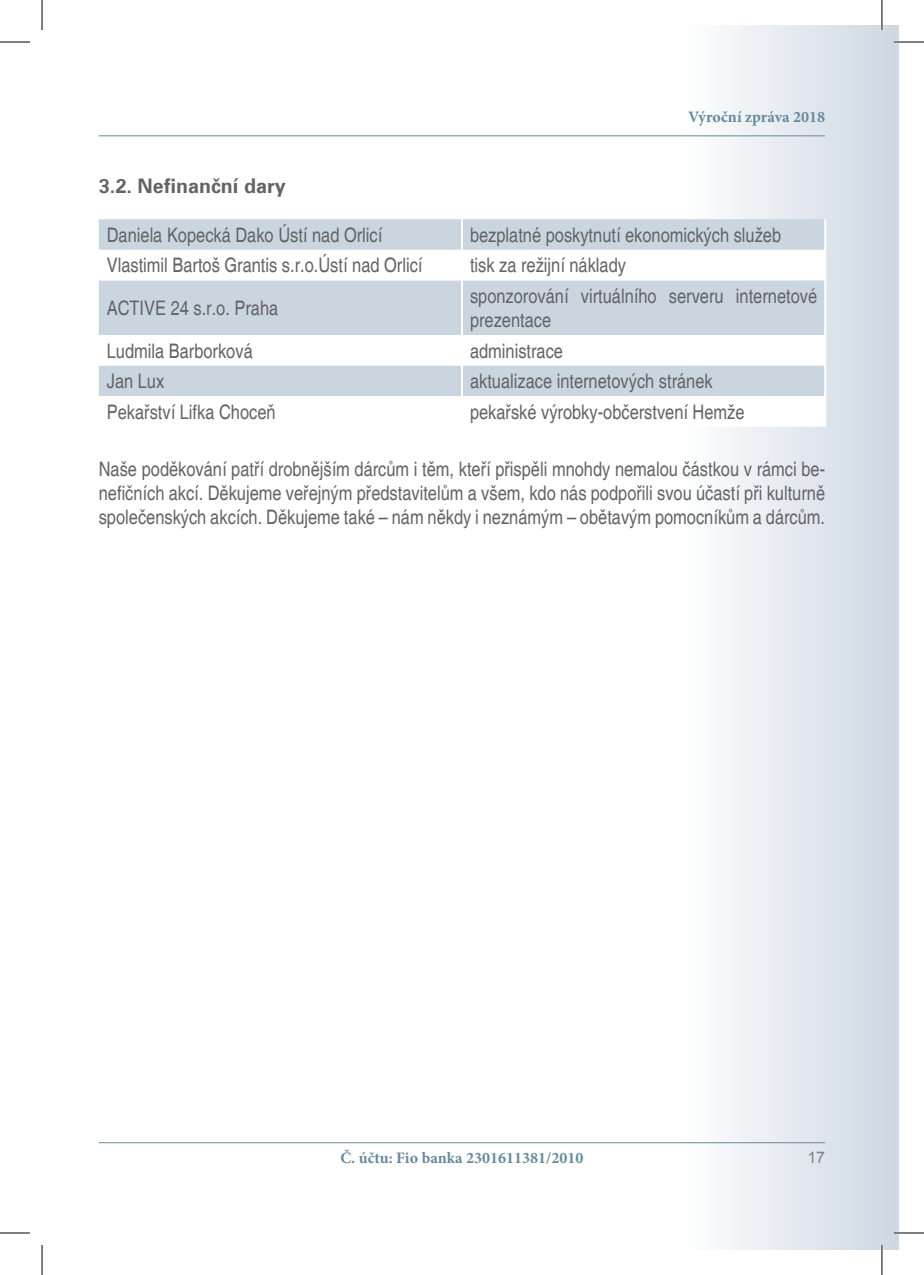
<style>
.page{position:relative;width:924px;height:1275px;background:#fff}
.page>*{position:absolute;margin:0;border:0;box-sizing:border-box;transform-origin:0 0}
.t1{font:condensed 20px/24px "Helvetica";color:#636366;text-align:justify}
.t2{font:700 20px "Zurich AT";color:#636366}
.t3{font:700 16px "Minion Pro";color:#67889d}
.t4{font:16px "Arial";color:#808285}
</style>
<div class="page">
<div style="left:683px;top:25px;width:215px;height:1225px;background:linear-gradient(to right,#fefefe,#cdd7e2)"></div>
<hr style="left:99px;top:135px;width:725px;height:1px;background:#67889d">
<hr style="left:99px;top:1142px;width:725px;height:1px;background:#67889d">
<div style="left:99px;top:219px;width:724px;height:31px;background:#cbd5df"></div>
<svg style="left:99px;top:250px;width:724px;height:177px"></svg>
<hr style="left:461px;top:219px;width:2px;height:31px;background:#fff">
<hr style="left:461px;top:250px;width:2px;height:30px;background:#fff">
<hr style="left:461px;top:280px;width:2px;height:55px;background:#fff">
<hr style="left:461px;top:335px;width:2px;height:30px;background:#fff">
<hr style="left:461px;top:365px;width:2px;height:31px;background:#fff">
<hr style="left:461px;top:396px;width:2px;height:31px;background:#fff">
<hr style="left:823px;top:219px;width:2px;height:31px;background:#fff">
<hr style="left:823px;top:250px;width:2px;height:30px;background:#fff">
<hr style="left:823px;top:280px;width:2px;height:55px;background:#fff">
<hr style="left:823px;top:335px;width:2px;height:30px;background:#fff">
<hr style="left:823px;top:365px;width:2px;height:31px;background:#fff">
<hr style="left:823px;top:396px;width:2px;height:31px;background:#fff">
<hr style="left:893px;top:41px;width:30px;height:2px;background:#fff">
<hr style="left:893px;top:1231px;width:30px;height:3px;background:#fff">
<hr style="left:880px;top:0;width:2px;height:30px;background:#fff">
<hr style="left:880px;top:1245px;width:2px;height:30px;background:#fff">
<hr style="left:0;top:42px;width:30px;height:1px;background:#000">
<hr style="left:893px;top:42px;width:30px;height:1px;background:#000">
<hr style="left:0;top:1232px;width:30px;height:1px;background:#000">
<hr style="left:893px;top:1232px;width:30px;height:1px;background:#000">
<hr style="left:42px;top:0;width:1px;height:30px;background:#000">
<hr style="left:42px;top:1245px;width:1px;height:30px;background:#000">
<hr style="left:881px;top:0;width:1px;height:30px;background:#000">
<hr style="left:881px;top:1245px;width:1px;height:30px;background:#000">
<p class="t3" style="left:687px;top:105px;width:138px">Výroční zpráva 2018</p>
<p class="t2" style="left:99px;top:173px;width:188px">3.2. Nefinanční dary</p>
<p class="t1" style="left:107px;top:223px;width:277px">Daniela Kopecká Dako Ústí nad Orlicí</p>
<p class="t1" style="left:470px;top:223px;width:312px">bezplatné poskytnutí ekonomických služeb</p>
<p class="t1" style="left:107px;top:253px;width:317px">Vlastimil Bartoš Grantis s.r.o.Ústí nad Orlicí</p>
<p class="t1" style="left:470px;top:253px;width:157px">tisk za režijní náklady</p>
<p class="t1" style="left:107px;top:296px;width:173px">ACTIVE 24 s.r.o. Praha</p>
<p class="t1" style="left:470px;top:284px;width:348px">sponzorování virtuálního serveru internetové prezentace</p>
<p class="t1" style="left:107px;top:339px;width:147px">Ludmila Barborková</p>
<p class="t1" style="left:470px;top:339px;width:94px">administrace</p>
<p class="t1" style="left:107px;top:369px;width:59px">Jan Lux</p>
<p class="t1" style="left:470px;top:369px;width:244px">aktualizace internetových stránek</p>
<p class="t1" style="left:107px;top:400px;width:170px">Pekařství Lifka Choceň</p>
<p class="t1" style="left:470px;top:400px;width:276px">pekařské výrobky-občerstvení Hemže</p>
<p class="t1" style="left:99px;top:457px;width:727px">Naše poděkování patří drobnějším dárcům i těm, kteří přispěli mnohdy nemalou částkou v rámci be&shy;nefičních akcí. Děkujeme veřejným představitelům a všem, kdo nás podpořili svou účastí při kulturně společenských akcích. Děkujeme také – nám někdy i neznámým – obětavým pomocníkům a dárcům.</p>
<p class="t3" style="left:340px;top:1147px;width:244px">Č. účtu: Fio banka 2301611381/2010</p>
<p class="t4" style="left:807px;top:1147px;width:19px">17</p>
</div>
